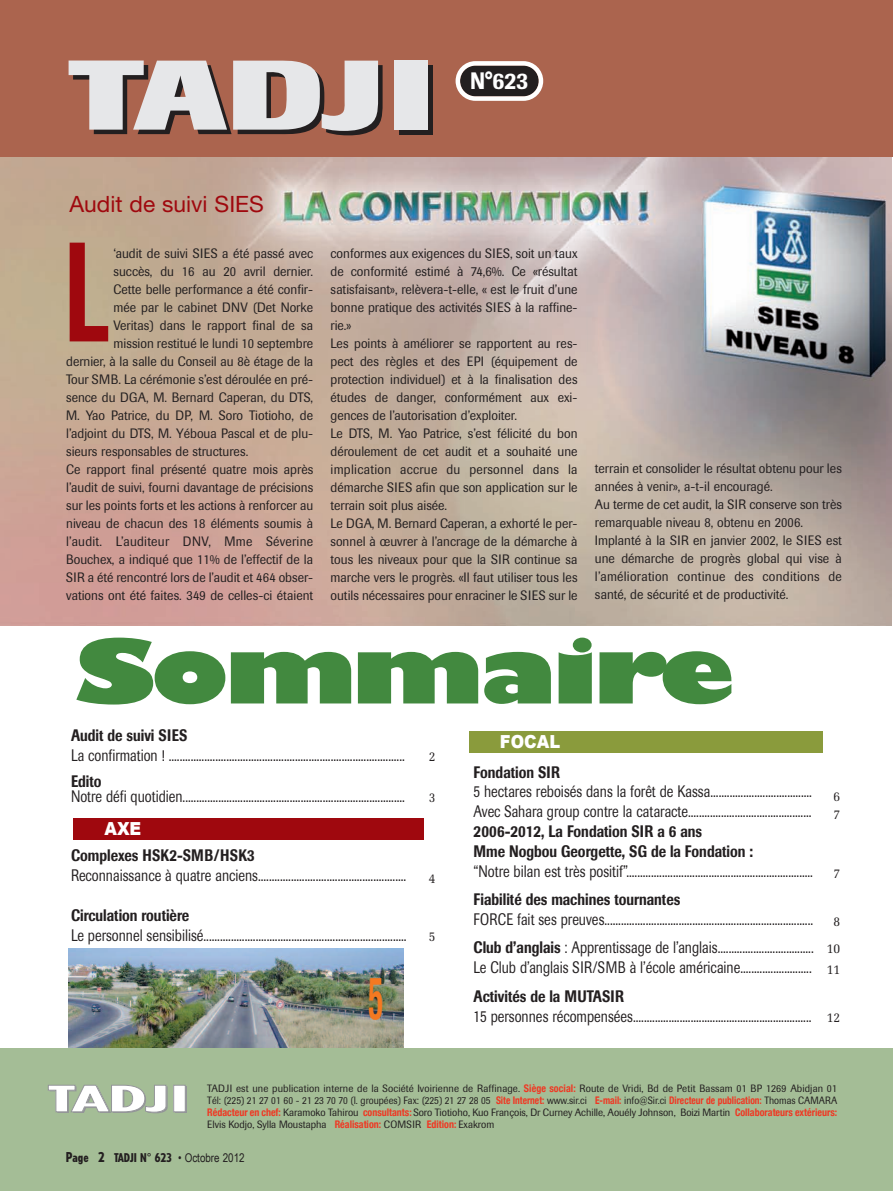
<style>
.page{position:relative;width:893px;height:1191px;background:#fff}
.page>*{position:absolute;margin:0;border:0;box-sizing:border-box;transform-origin:0 0}
.t1{font:500 139.8px "Imago";color:#9f080e;scale:.59 1}
.t2{font:800 97.65px "Imago";letter-spacing:-.01em;color:#e6e7e9;scale:1.32 1}
.t3{font:800 87px "Gill Sans";letter-spacing:-.045em;color:#42893f;scale:1.26 1}
.t4{font:700 condensed 59.4px "Helvetica Neue";color:#f47921;scale:.51 1}
.t5{font:800 condensed 36px "Tempo";color:#fff;scale:2.06 1}
.t6{font:500 23.55px "Imago";color:#fff;scale:.88 1}
.t7{font:22.5px "Helvetica Neue";color:#9f080e}
.t8{font:900 18px "Arial";color:#fff;scale:.9 1}
.t9{font:16.5px/19.8px "Imago";color:#231f20;scale:.8 1}
.t10{font:500 16.5px/19.8px "Imago";color:#231f20;scale:.8 1}
.t11{font:13.5px/18px "Imago";color:#231f20;scale:.94 1}
.t12{font:13.5px "Imago";letter-spacing:.02em;color:#231f20;scale:.94 1}
.t13{font:13.5px/18px "Melior";color:#231f20;scale:.9 1}
.t14{font:800 condensed 13.5px "Tempo";color:#231f20}
.t15{font:12px "Arial Narrow";color:#231f20}
.t16{font:10.5px/12px "Imago";color:#231f20;text-align:justify;scale:.95 1}
.s1{font-weight:500}
.s2{font-family:"Helvetica Neue";font-weight:700;font-stretch:condensed;color:#ef3823}
.s3{font-family:"Tempo";font-weight:800;font-stretch:condensed}
</style>
<div class="page">
<img style="left:69px;top:948px;width:335px;height:100px">
<img style="left:0;top:157px;width:891px;height:469px">
<div style="left:0;top:0;width:893px;height:157px;background:#ab644e"></div>
<div style="left:0;top:1048px;width:893px;height:143px;background:#a4bd96"></div>
<svg style="left:456px;top:61px;width:87px;height:40px;background:#6c6260"></svg>
<div style="left:73px;top:818px;width:351px;height:22px;background:#9f080e"></div>
<div style="left:470px;top:731px;width:353px;height:21px;background:#8a9b3c"></div>
<h2 class="t2" style="left:69px;top:61px;width:278px">TADJI</h2>
<h3 class="t6" style="left:470px;top:73px;width:68px">N°623</h3>
<h3 class="t7" style="left:70px;top:196px;width:196px">Audit de suivi SIES</h3>
<h1 class="t1" style="left:64px;top:243px;width:77px">L</h1>
<p class="t11" style="left:114px;top:245px;width:214px">‘audit de suivi SIES a été passé avec</p>
<p class="t11" style="left:114px;top:263px;width:214px">succès, du 16 au 20 avril dernier.</p>
<p class="t11" style="left:114px;top:281px;width:214px">Cette belle performance a été confir-</p>
<p class="t11" style="left:114px;top:299px;width:214px">mée par le cabinet DNV (Det Norke</p>
<p class="t11" style="left:114px;top:317px;width:214px">Veritas) dans le rapport final de sa</p>
<p class="t11" style="left:114px;top:335px;width:214px">mission restitué le lundi 10 septembre</p>
<p class="t11" style="left:66px;top:353px;width:264px">dernier, à la salle du Conseil au 8è étage de la</p>
<p class="t11" style="left:66px;top:371px;width:264px">Tour SMB. La cérémonie s’est déroulée en pré-</p>
<p class="t11" style="left:66px;top:389px;width:264px">sence du DGA, M. Bernard Caperan, du DTS,</p>
<p class="t11" style="left:66px;top:407px;width:264px">M. Yao Patrice, du DP, M. Soro Tiotioho, de</p>
<p class="t11" style="left:66px;top:425px;width:264px">l’adjoint du DTS, M. Yéboua Pascal et de plu-</p>
<p class="t11" style="left:66px;top:443px;width:195px">sieurs responsables de structures.</p>
<p class="t11" style="left:66px;top:461px;width:264px">Ce rapport final présenté quatre mois après</p>
<p class="t11" style="left:66px;top:479px;width:264px">l’audit de suivi, fourni davantage de précisions</p>
<p class="t11" style="left:66px;top:497px;width:264px">sur les points forts et les actions à renforcer au</p>
<p class="t11" style="left:66px;top:515px;width:264px">niveau de chacun des 18 éléments soumis à</p>
<p class="t12" style="left:66px;top:536px;width:264px">l’audit. L’auditeur DNV, Mme Séverine</p>
<p class="t11" style="left:66px;top:551px;width:264px">Bouchex, a indiqué que 11% de l’effectif de la</p>
<p class="t11" style="left:66px;top:569px;width:264px">SIR a été rencontré lors de l’audit et 464 obser-</p>
<p class="t11" style="left:66px;top:587px;width:264px">vations ont été faites. 349 de celles-ci étaient</p>
<p class="t11" style="left:331px;top:245px;width:264px">conformes aux exigences du SIES, soit un taux de conformité estimé à 74,6%. Ce «résultat satisfaisant», relèvera-t-elle, « est le fruit d’une bonne pratique des activités SIES à la raffine&shy;rie.»<br>Les points à améliorer se rapportent au res&shy;pect des règles et des EPI (équipement de protection individuel) et à la finalisation des études de danger, conformément aux exi&shy;gences de l’autorisation d’exploiter.<br>Le DTS, M. Yao Patrice, s’est félicité du bon déroulement de cet audit et a souhaité une implication accrue du personnel dans la démarche SIES afin que son application sur le terrain soit plus aisée.<br>Le DGA, M. Bernard Caperan, a exhorté le per&shy;sonnel à œuvrer à l’ancrage de la démarche à tous les niveaux pour que la SIR continue sa marche vers le progrès. «Il faut utiliser tous les outils nécessaires pour enraciner le SIES sur le</p>
<p class="t11" style="left:595px;top:460px;width:264px">terrain et consolider le résultat obtenu pour les années à venir», a-t-il encouragé.<br>Au terme de cet audit, la SIR conserve son très remarquable niveau 8, obtenu en 2006.<br>Implanté à la SIR en janvier 2002, le SIES est une démarche de progrès global qui vise à l’amélioration continue des conditions de santé, de sécurité et de productivité.</p>
<h3 class="t3" style="left:75px;top:617px;width:526px">Sommaire</h3>
<p class="t10" style="left:71px;top:727px;width:147px">Audit de suivi SIES</p>
<p class="t9" style="left:71px;top:747px;width:419px">La confirmation ! ......................................................................................</p>
<p class="t10" style="left:71px;top:772px;width:40px">Edito</p>
<p class="t9" style="left:71px;top:787px;width:419px">Notre défi quotidien.................................................................................</p>
<h3 class="t8" style="left:500px;top:728px;width:69px">FOCAL</h3>
<p class="t13" style="left:429px;top:747px;width:9px">2</p>
<p class="t13" style="left:429px;top:788px;width:9px">3</p>
<p class="t10" style="left:474px;top:763px;width:110px">Fondation SIR</p>
<p class="t9" style="left:474px;top:783px;width:424px">5 hectares reboisés dans la forêt de Kassa.....................................<br>Avec Sahara group contre la cataracte.............................................</p>
<p class="t10" style="left:474px;top:823px;width:351px">2006-2012, La Fondation SIR a 6 ans<br>Mme Nogbou Georgette, SG de la Fondation :</p>
<p class="t9" style="left:474px;top:862px;width:426px">“Notre bilan est très positif”....................................................................</p>
<p class="t10" style="left:474px;top:891px;width:260px">Fiabilité des machines tournantes</p>
<p class="t9" style="left:474px;top:906px;width:427px;line-height:28.5px">FORCE fait ses preuves............................................................................<br><span class="s1">Club d’anglais</span> : Apprentissage de l’anglais...................................</p>
<p class="t9" style="left:474px;top:959px;width:424px">Le Club d’anglais SIR/SMB à l’école américaine..........................</p>
<p class="t10" style="left:474px;top:987px;width:190px">Activités de la MUTASIR</p>
<p class="t9" style="left:474px;top:1007px;width:424px">15 personnes récompensées.................................................................</p>
<h3 class="t8" style="left:104px;top:815px;width:43px">AXE</h3>
<p class="t10" style="left:71px;top:847px;width:231px">Complexes HSK2-SMB/HSK3</p>
<p class="t9" style="left:71px;top:866px;width:421px">Reconnaissance à quatre anciens......................................................</p>
<p class="t10" style="left:71px;top:906px;width:149px">Circulation routière</p>
<p class="t9" style="left:71px;top:926px;width:421px">Le personnel sensibilisé..........................................................................</p>
<p class="t13" style="left:429px;top:869px;width:9px">4</p>
<p class="t13" style="left:429px;top:927px;width:9px">5</p>
<h3 class="t4" style="left:368px;top:961px;width:30px">5</h3>
<p class="t13" style="left:833px;top:787px;width:9px">6<br>7</p>
<p class="t13" style="left:833px;top:864px;width:9px">7</p>
<p class="t13" style="left:827px;top:907px;width:17px;line-height:27px;text-align:center">8<br>10</p>
<p class="t13" style="left:827px;top:960px;width:17px">11</p>
<p class="t13" style="left:827px;top:1008px;width:17px">12</p>
<p class="t16" style="left:207px;top:1083px;width:665px">TADJI est une publication interne de la Société Ivoirienne de Raffinage. <span class="s2">Siège social:</span> Route de Vridi, Bd de Petit Bassam 01 BP 1269 Abidjan 01<br>Tél: (225) 21 27 01 60 - 21 23 70 70 (l. groupées) Fax: (225) 21 27 28 05 <span class="s2">Site Internet:</span> www.sir.ci <span class="s2">E-mail:</span> info@Sir.ci <span class="s2">Directeur de publication:</span> Thomas CAMARA <span class="s2">Rédacteur en chef:</span> Karamoko Tahirou <span class="s2">consultants:</span> Soro Tiotioho, Kuo François, Dr Curney Achille, Aouély Johnson, Boizi Martin <span class="s2">Collaborateurs extérieurs:<br></span>Elvis Kodjo, Sylla Moustapha <span class="s2">Réalisation:</span> COMSIR <span class="s2">Edition:</span> Exakrom</p>
<h3 class="t5" style="left:47px;top:1085px;width:70px">TADJI</h3>
<p class="t14" style="left:66px;top:1152px;width:40px">Page 2</p>
<p class="t15" style="left:114px;top:1150px;width:132px"><span class="s3">TADJI N° 623</span> • Octobre 2012</p>
</div>
